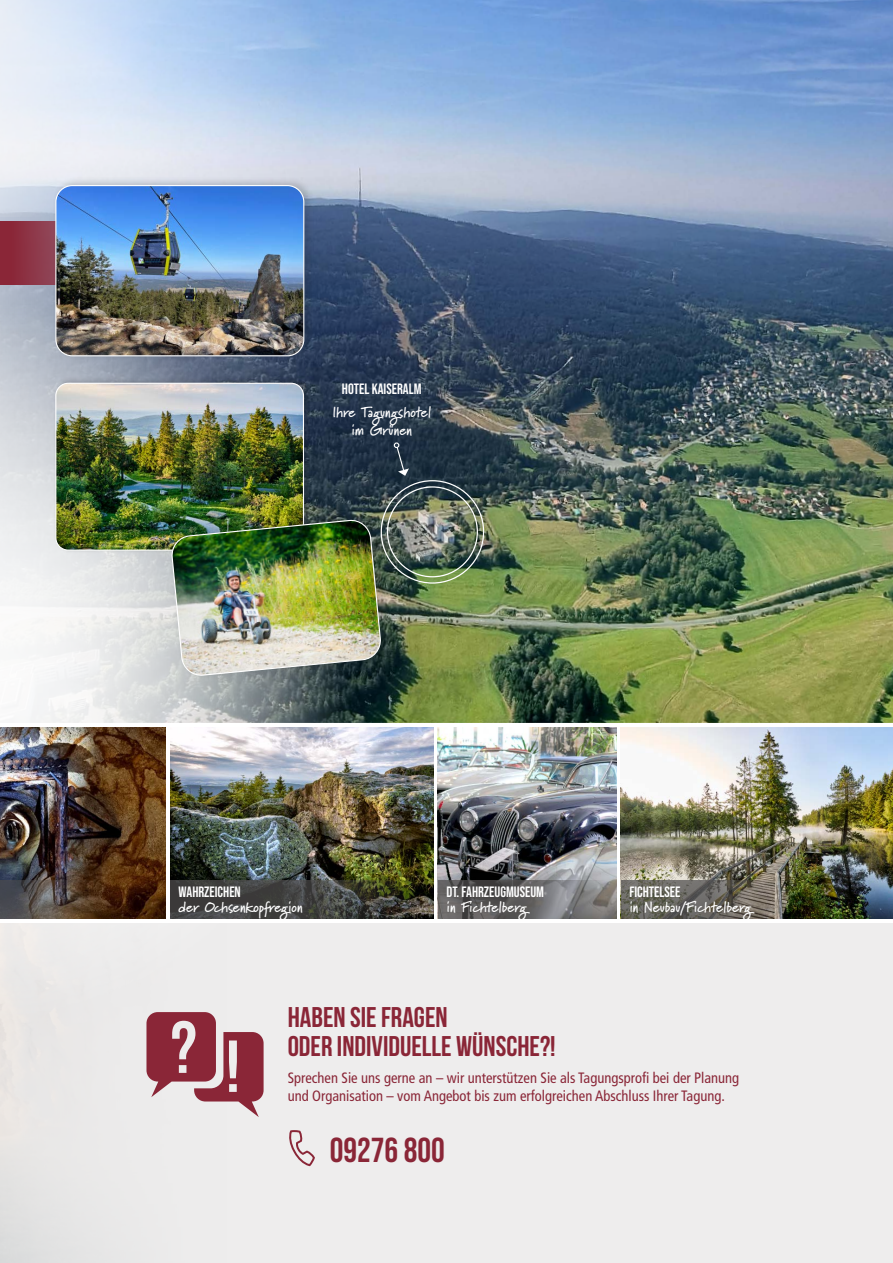
<style>
.page{position:relative;width:893px;height:1263px;background:#fff}
.page>*{position:absolute;margin:0;border:0;box-sizing:border-box;transform-origin:0 0}
.t1{font:34.65px "Bebas Neue";color:#8a2637}
.t2{font:700 28.5px/28.5px "Bebas Neue";color:#8a2637}
.t3{font:condensed 15px/18px "Frutiger LT Pro";color:#8a2637}
.t4{font:700 15px/18px "Marydale";color:#fff;text-align:center}
.t5{font:15px "Bebas Neue";color:#fff}
</style>
<div class="page">
<div style="left:0;top:923px;width:893px;height:340px;background:#eeeded"></div>
<svg style="left:0;top:1022px;width:310px;height:241px"></svg>
<img style="left:0;top:0;width:893px;height:723px">
<svg style="left:0;top:303px;width:349px;height:719px;fill:#ebeaea"></svg>
<svg style="left:0;top:723px;width:893px;height:200px"></svg>
<svg style="left:0;top:0;width:183px;height:217px;background:#dbe6f4"></svg>
<svg style="left:0;top:221px;width:636px;height:64px;background:#4a5275"></svg>
<img style="left:0;top:727px;width:166px;height:191px">
<svg style="left:0;top:880px;width:100px;height:38px;background:#554a43"></svg>
<img style="left:438px;top:727px;width:179px;height:191px">
<svg style="left:438px;top:880px;width:167px;height:38px;background:#686768"></svg>
<img style="left:621px;top:727px;width:272px;height:191px">
<svg style="left:621px;top:880px;width:167px;height:38px;background:#6a665e"></svg>
<img style="left:170px;top:727px;width:264px;height:191px">
<svg style="left:170px;top:880px;width:245px;height:38px;background:#41423c"></svg>
<div style="left:52px;top:176px;width:263px;height:185px;background:#000;opacity:.16"></div>
<img style="left:56px;top:186px;width:248px;height:170px">
<div style="left:55px;top:185px;width:249px;height:171px;border:1px solid #fff;border-radius:16px"></div>
<div style="left:53px;top:376px;width:259px;height:178px;background:#000;opacity:.16"></div>
<img style="left:56px;top:383px;width:247px;height:167px">
<div style="left:55px;top:383px;width:249px;height:168px;border:1px solid #fff;border-radius:12px"></div>
<div style="left:168px;top:510px;width:225px;height:171px;background:#000;opacity:.16"></div>
<img style="left:171px;top:519px;width:210px;height:157px">
<svg style="left:288px;top:1130px;width:27px;height:36px"></svg>
<svg style="left:146px;top:1012px;width:118px;height:105px"></svg>
<svg style="left:394px;top:442px;width:15px;height:34px"></svg>
<p class="t5" style="left:342px;top:380px;width:81px">HOTEL KAISERALM</p>
<p class="t4" style="left:332px;top:402px;width:100px">Ihre Tagungshotel im Grünen</p>
<p class="t5" style="left:179px;top:884px;width:64px">WAHRZEICHEN</p>
<p class="t4" style="left:179px;top:898px;width:126px">der Ochsenkopfregion</p>
<p class="t5" style="left:446px;top:884px;width:99px">DT. FAHRZEUGMUSEUM</p>
<p class="t4" style="left:446px;top:898px;width:82px">in Fichtelberg</p>
<p class="t5" style="left:629px;top:884px;width:53px">FICHTELSEE</p>
<p class="t4" style="left:629px;top:898px;width:124px">in Neubau/Fichtelberg</p>
<h2 class="t2" style="left:288px;top:1003px;width:270px">HABEN SIE FRAGEN<br>ODER INDIVIDUELLE WÜNSCHE?!</h2>
<p class="t3" style="left:288px;top:1068px;width:453px">Sprechen Sie uns gerne an – wir unterstützen Sie als Tagungsprofi bei der Planung und Organisation – vom Angebot bis zum erfolgreichen Abschluss Ihrer Tagung.</p>
<h1 class="t1" style="left:330px;top:1130px;width:117px">09276 800</h1>
</div>
